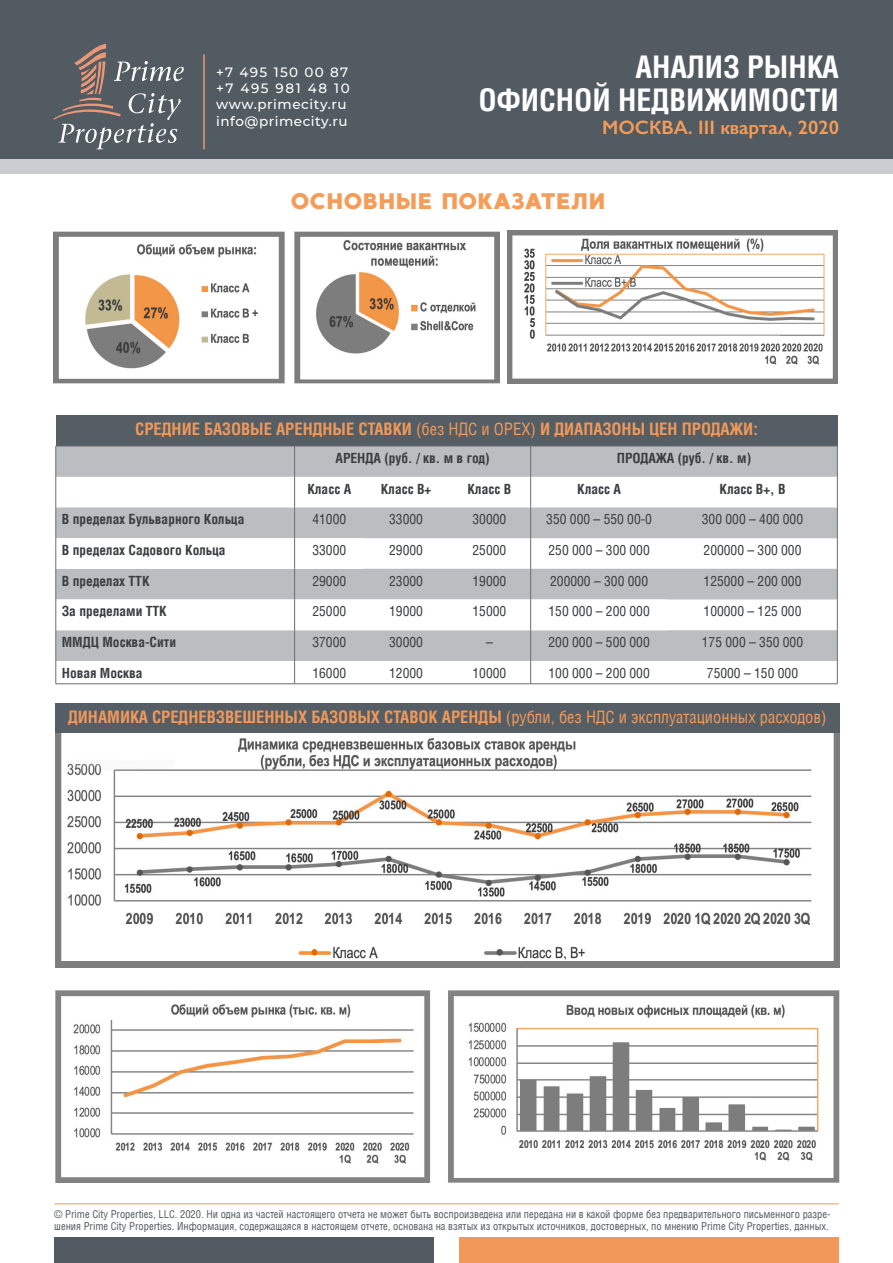
<style>
.page{position:relative;width:893px;height:1263px;background:#fff}
.page>*{position:absolute;margin:0;border:0;box-sizing:border-box;transform-origin:0 0}
.t1{font:700 30px "AG Letterica Condensed";color:#fff}
.t2{font:22.5px "MADE Good Time Grotesk";letter-spacing:-.04em;color:#f59c59}
.t3{font:600 19.5px "Gill Sans";color:#f59c59}
.t4{font:700 16.5px "AG Letterica Condensed";color:#f29859}
.t5{font:13.5px "AG Letterica Condensed";color:#3a3d41}
.t6{font:700 13.5px "AG Letterica Condensed";color:#3a3d41}
.t7{font:500 13.5px "Montserrat";letter-spacing:.045em;color:#fff}
.t8{font:500 13.5px "Montserrat";letter-spacing:.1em;color:#fff}
.t9{font:500 13.5px "Montserrat";letter-spacing:.12em;color:#fff}
.t10{font:10.5px/12.6px "AG Letterica Condensed";color:#525b61}
.s1{font-weight:400}
</style>
<div class="page">
<img style="left:55px;top:732px;width:784px;height:235px">
<img style="left:54px;top:231px;width:446px;height:153px">
<div style="left:56px;top:415px;width:781px;height:31px;background:#545e64"></div>
<svg style="left:57px;top:447px;width:780px;height:214px;fill:#bcbdc0"></svg>
<hr style="left:295px;top:446px;width:69px;height:1px;background:#6c6b74">
<hr style="left:364px;top:446px;width:84px;height:1px;background:#6c6b74">
<hr style="left:448px;top:446px;width:83px;height:1px;background:#6c6b74">
<hr style="left:531px;top:446px;width:137px;height:1px;background:#6c6b74">
<hr style="left:530px;top:446px;width:1px;height:31px;background:#6c6b74">
<hr style="left:668px;top:446px;width:169px;height:1px;background:#6c6b74">
<hr style="left:837px;top:446px;width:1px;height:31px;background:#6c6b74">
<hr style="left:530px;top:477px;width:1px;height:30px;background:#6c6b74">
<hr style="left:837px;top:477px;width:1px;height:30px;background:#6c6b74">
<hr style="left:837px;top:507px;width:1px;height:31px;background:#6c6b74">
<hr style="left:837px;top:538px;width:1px;height:31px;background:#6c6b74">
<hr style="left:837px;top:569px;width:1px;height:30px;background:#6c6b74">
<hr style="left:837px;top:599px;width:1px;height:31px;background:#6c6b74">
<hr style="left:837px;top:630px;width:1px;height:31px;background:#6c6b74">
<svg style="left:837px;top:661px;width:1px;height:23px"></svg>
<hr style="left:668px;top:683px;width:169px;height:1px;background:#6c6b74">
<hr style="left:56px;top:446px;width:239px;height:1px;background:#6c6b74">
<hr style="left:56px;top:446px;width:1px;height:31px;background:#6c6b74">
<hr style="left:294px;top:446px;width:1px;height:31px;background:#6c6b74">
<hr style="left:56px;top:477px;width:1px;height:30px;background:#6c6b74">
<hr style="left:294px;top:477px;width:1px;height:30px;background:#6c6b74">
<svg style="left:56px;top:507px;width:612px;height:177px"></svg>
<hr style="left:56px;top:683px;width:239px;height:1px;background:#6c6b74">
<img style="left:55px;top:990px;width:784px;height:192px">
<div style="left:0;top:0;width:893px;height:174px;background:#525b61"></div>
<svg style="left:53px;top:44px;width:131px;height:105px"></svg>
<hr style="left:203px;top:54px;width:2px;height:95px;background:#ea9777">
<div style="left:0;top:159px;width:893px;height:15px;background:#caccd1"></div>
<div style="left:55px;top:703px;width:784px;height:29px;background:#545e64"></div>
<div style="left:459px;top:1237px;width:379px;height:26px;background:#f29859"></div>
<div style="left:55px;top:1237px;width:379px;height:26px;background:#525b61"></div>
<hr style="left:54px;top:1203px;width:785px;height:1px;background:#f29859">
<img style="left:507px;top:231px;width:331px;height:153px">
<p class="t8" style="left:216px;top:63px;width:134px">+7 495 150 00 87</p>
<p class="t9" style="left:216px;top:79px;width:135px">+7 495 981 48 10</p>
<p class="t7" style="left:216px;top:95px;width:132px">www.primecity.ru</p>
<p class="t7" style="left:216px;top:111px;width:133px">info@primecity.ru</p>
<p class="t1" style="left:635px;top:49px;width:205px">АНАЛИЗ РЫНКА</p>
<p class="t1" style="left:479px;top:82px;width:362px">ОФИСНОЙ НЕДВИЖИМОСТИ</p>
<p class="t3" style="left:602px;top:116px;width:238px">МОСКВА. III квартал, 2020</p>
<p class="t2" style="left:290px;top:187px;width:317px">ОСНОВНЫЕ ПОКАЗАТЕЛИ</p>
<p class="t4" style="left:135px;top:419px;width:624px">СРЕДНИЕ БАЗОВЫЕ АРЕНДНЫЕ СТАВКИ <span class="s1">(без НДС и OPEX)</span> И ДИАПАЗОНЫ ЦЕН ПРОДАЖИ:</p>
<p class="t6" style="left:335px;top:450px;width:156px">АРЕНДА (руб. / кв. м в год)</p>
<p class="t6" style="left:617px;top:450px;width:136px">ПРОДАЖА (руб. / кв. м)</p>
<p class="t6" style="left:307px;top:480px;width:45px">Класс А</p>
<p class="t6" style="left:381px;top:480px;width:52px">Класс B+</p>
<p class="t6" style="left:467px;top:480px;width:45px">Класс B</p>
<p class="t6" style="left:577px;top:480px;width:45px">Класс А</p>
<p class="t6" style="left:719px;top:480px;width:68px">Класс B+, B</p>
<p class="t6" style="left:62px;top:511px;width:184px">В пределах Бульварного Кольца</p>
<p class="t5" style="left:312px;top:511px;width:35px">41000</p>
<p class="t5" style="left:389px;top:511px;width:35px">33000</p>
<p class="t5" style="left:472px;top:511px;width:35px">30000</p>
<p class="t5" style="left:546px;top:511px;width:107px">350 000 – 550 00-0</p>
<p class="t5" style="left:702px;top:511px;width:103px">300 000 – 400 000</p>
<p class="t6" style="left:62px;top:542px;width:165px">В пределах Садового Кольца</p>
<p class="t5" style="left:312px;top:542px;width:35px">33000</p>
<p class="t5" style="left:389px;top:542px;width:35px">29000</p>
<p class="t5" style="left:472px;top:542px;width:35px">25000</p>
<p class="t5" style="left:548px;top:542px;width:103px">250 000 – 300 000</p>
<p class="t5" style="left:704px;top:542px;width:99px">200000 – 300 000</p>
<p class="t6" style="left:62px;top:572px;width:89px">В пределах ТТК</p>
<p class="t5" style="left:312px;top:573px;width:35px">29000</p>
<p class="t5" style="left:389px;top:573px;width:35px">23000</p>
<p class="t5" style="left:472px;top:573px;width:35px">19000</p>
<p class="t5" style="left:550px;top:573px;width:99px">200000 – 300 000</p>
<p class="t5" style="left:704px;top:573px;width:99px">125000 – 200 000</p>
<p class="t6" style="left:62px;top:603px;width:107px">За пределами ТТК</p>
<p class="t5" style="left:312px;top:603px;width:35px">25000</p>
<p class="t5" style="left:389px;top:603px;width:35px">19000</p>
<p class="t5" style="left:472px;top:603px;width:35px">15000</p>
<p class="t5" style="left:548px;top:603px;width:103px">150 000 – 200 000</p>
<p class="t5" style="left:704px;top:603px;width:99px">100000 – 125 000</p>
<p class="t6" style="left:62px;top:634px;width:116px">ММДЦ Москва-Сити</p>
<p class="t5" style="left:312px;top:634px;width:35px">37000</p>
<p class="t5" style="left:389px;top:634px;width:35px">30000</p>
<p class="t5" style="left:486px;top:634px;width:8px">–</p>
<p class="t5" style="left:548px;top:634px;width:103px">200 000 – 500 000</p>
<p class="t5" style="left:702px;top:634px;width:103px">175 000 – 350 000</p>
<p class="t6" style="left:62px;top:665px;width:82px">Новая Москва</p>
<p class="t5" style="left:312px;top:665px;width:35px">16000</p>
<p class="t5" style="left:389px;top:665px;width:35px">12000</p>
<p class="t5" style="left:472px;top:665px;width:35px">10000</p>
<p class="t5" style="left:548px;top:665px;width:103px">100 000 – 200 000</p>
<p class="t5" style="left:707px;top:665px;width:93px">75000 – 150 000</p>
<p class="t4" style="left:68px;top:707px;width:760px">ДИНАМИКА СРЕДНЕВЗВЕШЕННЫХ БАЗОВЫХ СТАВОК АРЕНДЫ <span class="s1">(рубли, без НДС и эксплуатационных расходов)</span></p>
<p class="t10" style="left:54px;top:1207px;width:778px">© Prime City Properties, LLC. 2020. Ни одна из частей настоящего отчета не может быть воспроизведена или передана ни в какой форме без предварительного письменного разре&shy;шения Prime City Properties. Информация, содержащаяся в настоящем отчете, основана на взятых из открытых источников, достоверных, по мнению Prime City Properties, данных.</p>
</div>
